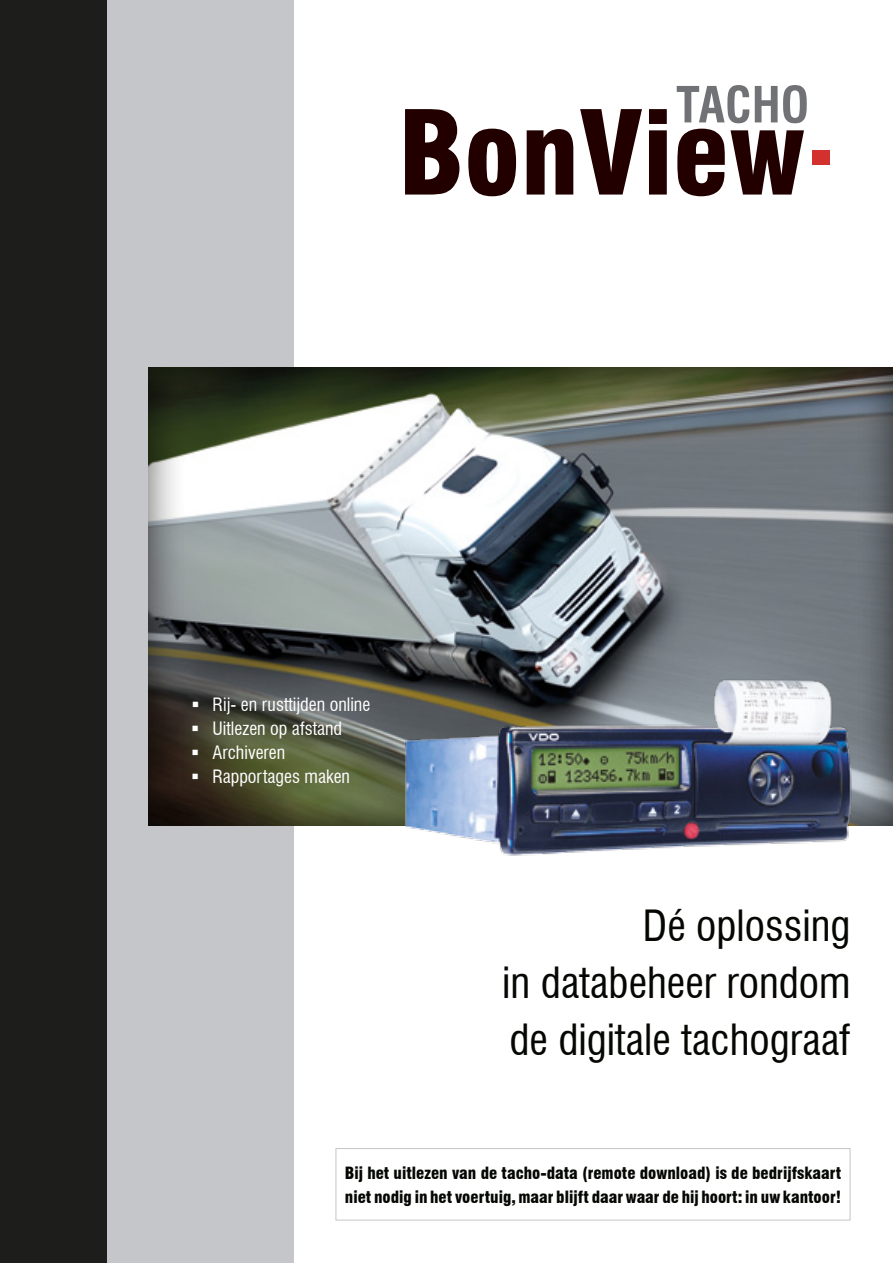
<style>
.page{position:relative;width:893px;height:1263px;background:#fff}
.page>*{position:absolute;margin:0;border:0;box-sizing:border-box;transform-origin:0 0}
.t1{font:condensed 42px/57px "Swiss 721 BT";color:#050703;text-align:justify}
.t2{font:condensed 18px/24px "Swiss 721 BT";color:#fff}
.t3{font:900 condensed 16.5px/24px "Swiss 721 BT";color:#050703}
</style>
<div class="page">
<div style="left:106px;top:0;width:187px;height:1263px;background:#c5c6c9"></div>
<div style="left:0;top:0;width:106px;height:1263px;background:#1d1d1b"></div>
<svg style="left:405px;top:109px;width:54px;height:86px"></svg>
<svg style="left:468px;top:129px;width:48px;height:67px"></svg>
<svg style="left:527px;top:129px;width:46px;height:66px"></svg>
<svg style="left:580px;top:109px;width:62px;height:86px"></svg>
<svg style="left:649px;top:109px;width:18px;height:86px;background:#351616"></svg>
<svg style="left:677px;top:129px;width:127px;height:67px"></svg>
<div style="left:812px;top:150px;width:18px;height:15px;background:#d3312d"></div>
<svg style="left:677px;top:85px;width:72px;height:38px"></svg>
<svg style="left:755px;top:85px;width:52px;height:38px"></svg>
<div style="left:146px;top:366px;width:747px;height:460px;background:#1d1d1b;opacity:.75"></div>
<img style="left:369px;top:561px;width:524px;height:295px">
<div style="left:336px;top:1148px;width:514px;height:72px;border:1px solid #c5c6c9"></div>
<svg style="left:193px;top:702px;width:5px;height:5px"></svg>
<svg style="left:193px;top:726px;width:5px;height:5px"></svg>
<svg style="left:193px;top:750px;width:5px;height:5px"></svg>
<svg style="left:193px;top:774px;width:5px;height:5px"></svg>
<p class="t2" style="left:213px;top:692px;width:159px">Rij- en rusttijden online<br>Uitlezen op afstand<br>Archiveren<br>Rapportages maken</p>
<h1 class="t1" style="left:502px;top:897px;width:350px;text-indent:141px">Dé oplossing in databeheer rondom de digitale tachograaf</h1>
<p class="t3" style="left:345px;top:1160px;width:498px">Bij het uitlezen van de tacho-data (remote download) is de bedrijfskaart niet nodig in het voertuig, maar blijft daar waar de hij hoort: in uw kantoor!</p>
</div>
